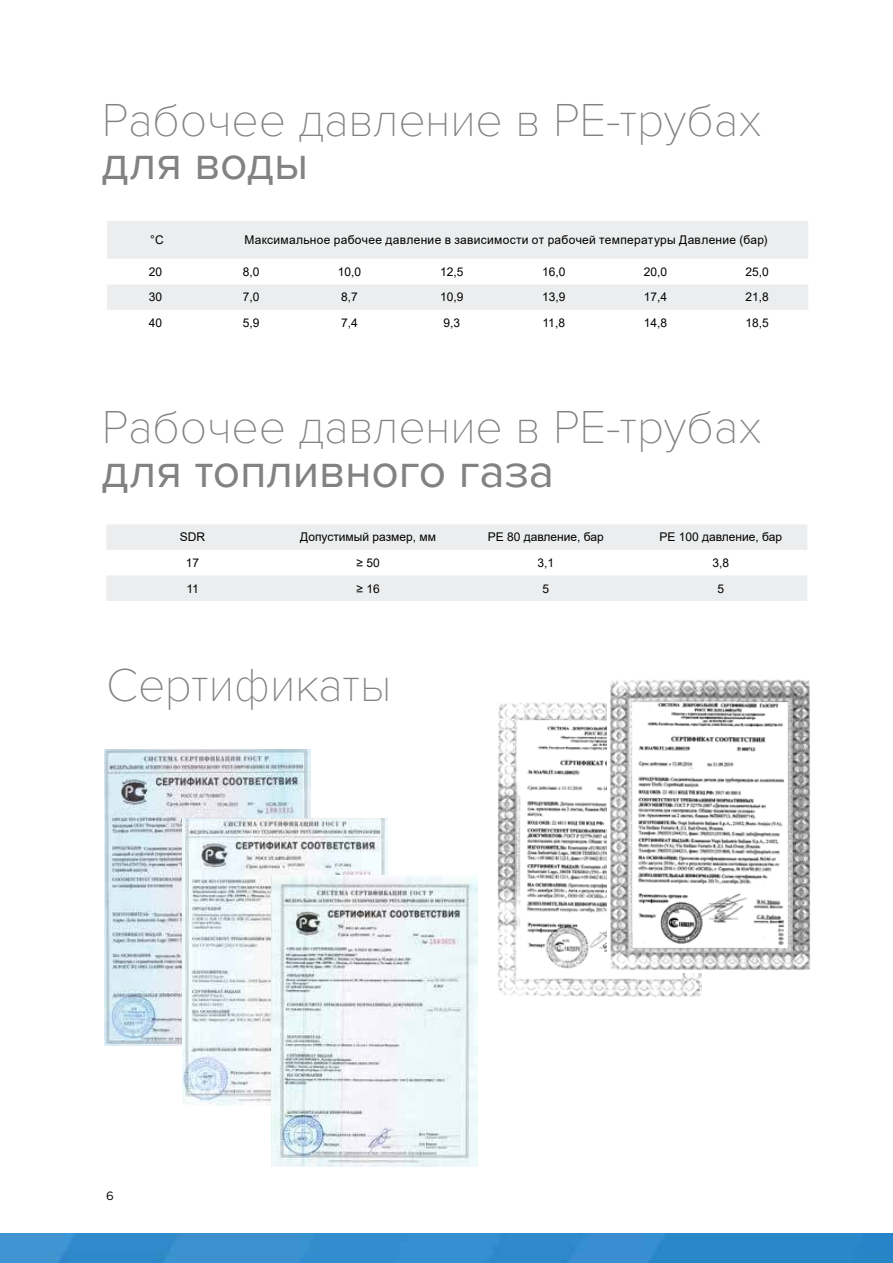
<style>
.page{position:relative;width:893px;height:1263px;background:#fff}
.page>*{position:absolute;margin:0;border:0;box-sizing:border-box;transform-origin:0 0}
.t1{font:100 48px "Proxima Nova T";letter-spacing:-.005em;color:#808284}
.t2{font:48px "Proxima Nova";letter-spacing:-.005em;color:#808284}
.t3{font:12px "Arial";letter-spacing:.015em;color:#000}
.t4{font:12px "Gotham Pro";color:#000}
</style>
<div class="page">
<img style="left:0;top:1233px;width:893px;height:30px">
<div style="left:107px;top:221px;width:701px;height:38px;background:#ecedee"></div>
<div style="left:107px;top:285px;width:701px;height:25px;background:#ecedee"></div>
<svg style="left:106px;top:524px;width:701px;height:77px;fill:#ecedee"></svg>
<img style="left:105px;top:749px;width:205px;height:296px">
<img style="left:183px;top:818px;width:205px;height:288px">
<img style="left:272px;top:875px;width:205px;height:291px">
<img style="left:497px;top:702px;width:205px;height:295px">
<img style="left:607px;top:679px;width:204px;height:293px">
<h1 class="t1" style="left:102px;top:100px;width:661px">Рабочее давление в PE-трубах</h1>
<h1 class="t2" style="left:102px;top:143px;width:208px">для воды</h1>
<p class="t3" style="left:150px;top:232px;width:15px">°C</p>
<p class="t3" style="left:244px;top:232px;width:524px">Максимальное рабочее давление в зависимости от рабочей температуры Давление (бар)</p>
<p class="t3" style="left:149px;top:263px;width:15px">20</p>
<p class="t3" style="left:243px;top:263px;width:18px">8,0</p>
<p class="t3" style="left:338px;top:263px;width:25px">10,0</p>
<p class="t3" style="left:440px;top:263px;width:25px">12,5</p>
<p class="t3" style="left:542px;top:263px;width:25px">16,0</p>
<p class="t3" style="left:644px;top:263px;width:25px">20,0</p>
<p class="t3" style="left:746px;top:263px;width:25px">25,0</p>
<p class="t3" style="left:149px;top:290px;width:15px">30</p>
<p class="t3" style="left:243px;top:289px;width:18px">7,0</p>
<p class="t3" style="left:341px;top:289px;width:18px">8,7</p>
<p class="t3" style="left:440px;top:289px;width:25px">10,9</p>
<p class="t3" style="left:542px;top:289px;width:25px">13,9</p>
<p class="t3" style="left:644px;top:289px;width:25px">17,4</p>
<p class="t3" style="left:746px;top:289px;width:25px">21,8</p>
<p class="t3" style="left:149px;top:314px;width:15px">40</p>
<p class="t3" style="left:243px;top:314px;width:18px">5,9</p>
<p class="t3" style="left:341px;top:314px;width:18px">7,4</p>
<p class="t3" style="left:443px;top:314px;width:18px">9,3</p>
<p class="t3" style="left:542px;top:314px;width:24px">11,8</p>
<p class="t3" style="left:644px;top:314px;width:25px">14,8</p>
<p class="t3" style="left:746px;top:314px;width:25px">18,5</p>
<h1 class="t1" style="left:102px;top:407px;width:661px">Рабочее давление в PE-трубах</h1>
<h1 class="t2" style="left:102px;top:450px;width:454px">для топливного газа</h1>
<p class="t3" style="left:180px;top:530px;width:27px">SDR</p>
<p class="t3" style="left:300px;top:529px;width:137px">Допустимый размер, мм</p>
<p class="t3" style="left:488px;top:529px;width:118px">PE 80 давление, бар</p>
<p class="t3" style="left:659px;top:529px;width:124px">PE 100 давление, бар</p>
<p class="t3" style="left:186px;top:556px;width:15px">17</p>
<p class="t3" style="left:356px;top:554px;width:25px">≥ 50</p>
<p class="t3" style="left:537px;top:554px;width:18px">3,1</p>
<p class="t3" style="left:712px;top:554px;width:18px">3,8</p>
<p class="t3" style="left:186px;top:581px;width:14px">11</p>
<p class="t3" style="left:356px;top:580px;width:25px">≥ 16</p>
<p class="t3" style="left:542px;top:580px;width:8px">5</p>
<p class="t3" style="left:717px;top:580px;width:8px">5</p>
<h1 class="t1" style="left:106px;top:665px;width:287px">Сертификаты</h1>
<p class="t4" style="left:106px;top:1189px;width:9px">6</p>
</div>
